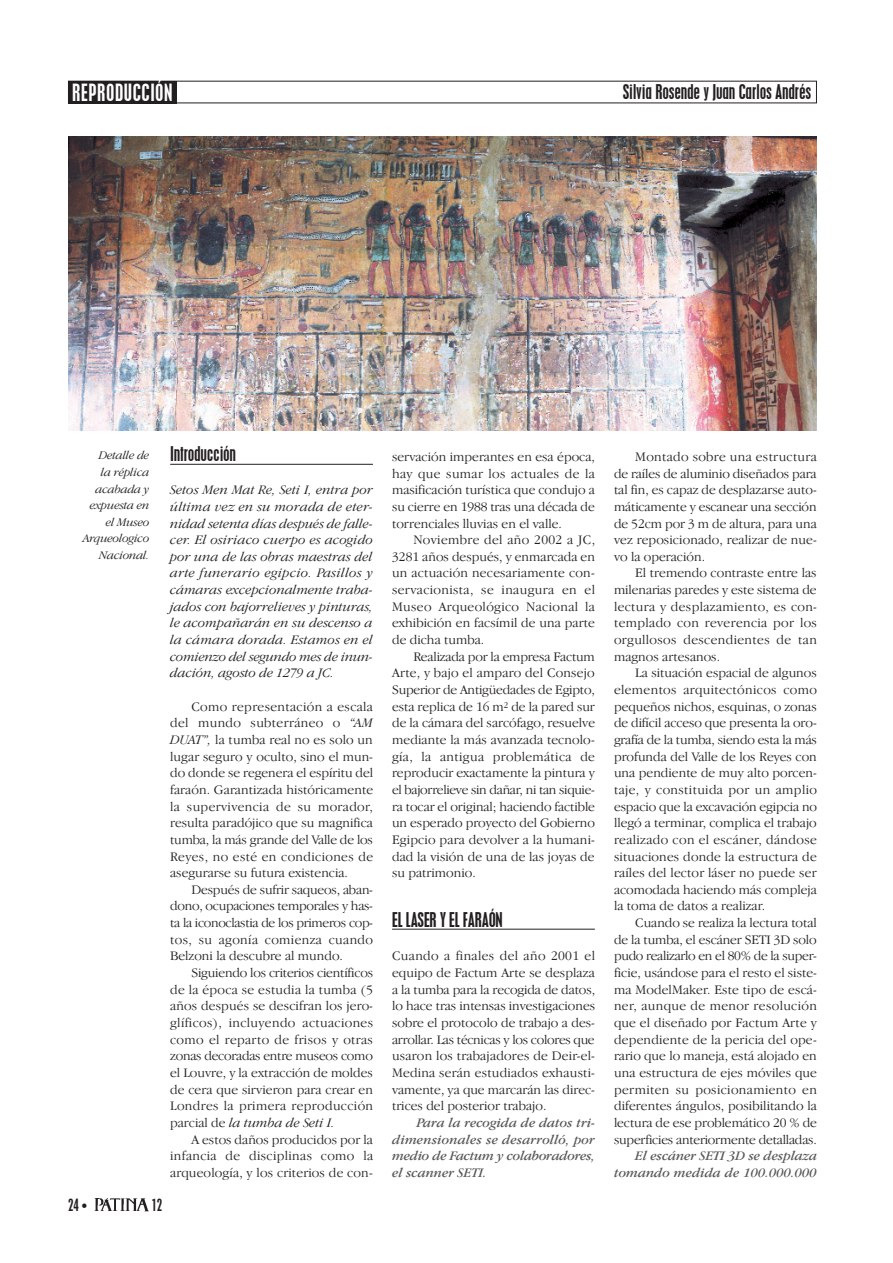
<style>
.page{position:relative;width:893px;height:1263px;background:#fff}
.page>*{position:absolute;margin:0;border:0;box-sizing:border-box;transform-origin:0 0}
.t1{font:condensed 21px "Placard";letter-spacing:.035em;color:#fff}
.t2{font:condensed 18px "Placard";color:#231f20}
.t3{font:condensed 15px "Placard";color:#231f20}
.t4{font:300 13.5px/16.6px "Garamond IT Cby BT";color:#231f20;text-align:justify}
.t5{font:italic 300 13.5px/16.6px "Garamond IT Cby BT";letter-spacing:-.015em;color:#231f20;text-align:justify}
.t6{font:italic 13.5px/16.6px "Garamond IT Cby BT";color:#57585a;text-align:justify}
.t7{font:italic 300 12px/16.6px "Garamond IT Cby BT";letter-spacing:-.015em;color:#231f20;text-align:right}
.s1{font-style:italic}
</style>
<div class="page">
<hr style="left:170px;top:464px;width:203px;height:1px;background:#231f20">
<hr style="left:392px;top:929px;width:203px;height:1px;background:#231f20">
<img style="left:94px;top:1198px;width:55px;height:13px">
<div style="left:68px;top:81px;width:108px;height:22px;background:#231f20"></div>
<img style="left:68px;top:136px;width:748px;height:294px">
<h1 class="t1" style="left:72px;top:82px;width:101px">REPRODUCCIÓN</h1>
<h2 class="t2" style="left:622px;top:83px;width:190px">Silvia Rosende y Juan Carlos Andrés</h2>
<p class="t7" style="left:83px;top:448px;width:68px">Detalle de<br>la réplica acabada y expuesta en el Museo<br>Arqueologico<br>Nacional.</p>
<h2 class="t2" style="left:170px;top:445px;width:67px">Introducción</h2>
<p class="t5" style="left:170px;top:483px;width:204px">Setos Men Mat Re, Seti I, entra por última vez en su morada de eter&shy;nidad setenta días después de falle&shy;cer. El osiriaco cuerpo es acogido por una de las obras maestras del arte funerario egipcio. Pasillos y cámaras excepcionalmente traba&shy;jados con bajorrelieves y pinturas, le acompañarán en su descenso a la cámara dorada. Estamos en el comienzo del segundo mes de inun&shy;dación, agosto de 1279 a JC.</p>
<p class="t4" style="left:170px;top:699px;width:204px;text-indent:21px">Como representación a escala del mundo subterráneo o <span class="s1">“AM DUAT”,</span> la tumba real no es solo un lugar seguro y oculto, sino el mun&shy;do donde se regenera el espíritu del faraón. Garantizada históricamente la supervivencia de su morador, resulta paradójico que su magnifica tumba, la más grande del Valle de los Reyes, no esté en condiciones de asegurarse su futura existencia.</p>
<p class="t4" style="left:170px;top:882px;width:204px;text-indent:21px">Después de sufrir saqueos, aban&shy;dono, ocupaciones temporales y has&shy;ta la iconoclastia de los primeros cop&shy;tos, su agonía comienza cuando Belzoni la descubre al mundo.</p>
<p class="t4" style="left:170px;top:966px;width:204px;text-indent:21px">Siguiendo los criterios científicos de la época se estudia la tumba (5 años después se descifran los jero&shy;glíficos), incluyendo actuaciones como el reparto de frisos y otras zonas decoradas entre museos como el Louvre, y la extracción de moldes de cera que sirvieron para crear en Londres la primera reproducción parcial de <span class="s1">la tumba de Seti I.</span></p>
<p class="t4" style="left:170px;top:1132px;width:204px;text-indent:21px">A estos daños producidos por la infancia de disciplinas como la arqueología, y los criterios de con-</p>
<p class="t3" style="left:68px;top:1197px;width:20px">24•</p>
<p class="t3" style="left:151px;top:1197px;width:12px">12</p>
<p class="t4" style="left:392px;top:449px;width:204px">servación imperantes en esa época, hay que sumar los actuales de la masificación turística que condujo a su cierre en 1988 tras una década de torrenciales lluvias en el valle.</p>
<p class="t4" style="left:392px;top:533px;width:204px;text-indent:21px">Noviembre del año 2002 a JC, 3281 años después, y enmarcada en un actuación necesariamente con&shy;servacionista, se inaugura en el Museo Arqueológico Nacional la exhibición en facsímil de una parte de dicha tumba.</p>
<p class="t4" style="left:392px;top:649px;width:204px;text-indent:21px">Realizada por la empresa Factum Arte, y bajo el amparo del Consejo Superior de Antigüedades de Egipto, esta replica de 16 m<sup>2</sup> de la pared sur de la cámara del sarcófago, resuelve mediante la más avanzada tecnolo&shy;gía, la antigua problemática de reproducir exactamente la pintura y el bajorrelieve sin dañar, ni tan siquie&shy;ra tocar el original; haciendo factible un esperado proyecto del Gobierno Egipcio para devolver a la humani&shy;dad la visión de una de las joyas de su patrimonio.</p>
<h2 class="t2" style="left:392px;top:911px;width:112px">EL LASER Y EL FARAÓN</h2>
<p class="t4" style="left:392px;top:949px;width:204px">Cuando a finales del año 2001 el equipo de Factum Arte se desplaza a la tumba para la recogida de datos, lo hace tras intensas investigaciones sobre el protocolo de trabajo a des&shy;arrollar. Las técnicas y los colores que usaron los trabajadores de Deir-el-Medina serán estudiados exhausti&shy;vamente, ya que marcarán las direc&shy;trices del posterior trabajo.</p>
<p class="t6" style="left:392px;top:1115px;width:204px;text-indent:25px">Para la recogida de datos tri&shy;dimensionales se desarrolló, por medio de Factum y colaboradores, el scanner SETI.</p>
<p class="t4" style="left:614px;top:449px;width:204px;text-indent:21px">Montado sobre una estructura de raíles de aluminio diseñados para tal fin, es capaz de desplazarse auto&shy;máticamente y escanear una sección de 52cm por 3 m de altura, para una vez reposicionado, realizar de nue&shy;vo la operación.</p>
<p class="t4" style="left:614px;top:566px;width:204px;text-indent:21px">El tremendo contraste entre las milenarias paredes y este sistema de lectura y desplazamiento, es con&shy;templado con reverencia por los orgullosos descendientes de tan magnos artesanos.</p>
<p class="t4" style="left:614px;top:666px;width:204px;text-indent:21px">La situación espacial de algunos elementos arquitectónicos como pequeños nichos, esquinas, o zonas de difícil acceso que presenta la oro&shy;grafía de la tumba, siendo esta la más profunda del Valle de los Reyes con una pendiente de muy alto porcen&shy;taje, y constituida por un amplio espacio que la excavación egipcia no llegó a terminar, complica el trabajo realizado con el escáner, dándose situaciones donde la estructura de raíles del lector láser no puede ser acomodada haciendo más compleja la toma de datos a realizar.</p>
<p class="t4" style="left:614px;top:916px;width:204px;text-indent:21px">Cuando se realiza la lectura total de la tumba, el escáner SETI 3D solo pudo realizarlo en el 80% de la super&shy;ficie, usándose para el resto el siste&shy;ma ModelMaker. Este tipo de escá&shy;ner, aunque de menor resolución que el diseñado por Factum Arte y dependiente de la pericia del ope&shy;rario que lo maneja, está alojado en una estructura de ejes móviles que permiten su posicionamiento en diferentes ángulos, posibilitando la lectura de ese problemático 20 % de superficies anteriormente detalladas.</p>
<p class="t6" style="left:614px;top:1149px;width:204px;text-align:right">El escáner SETI 3D se desplaza tomando medida de 100.000.000</p>
</div>
